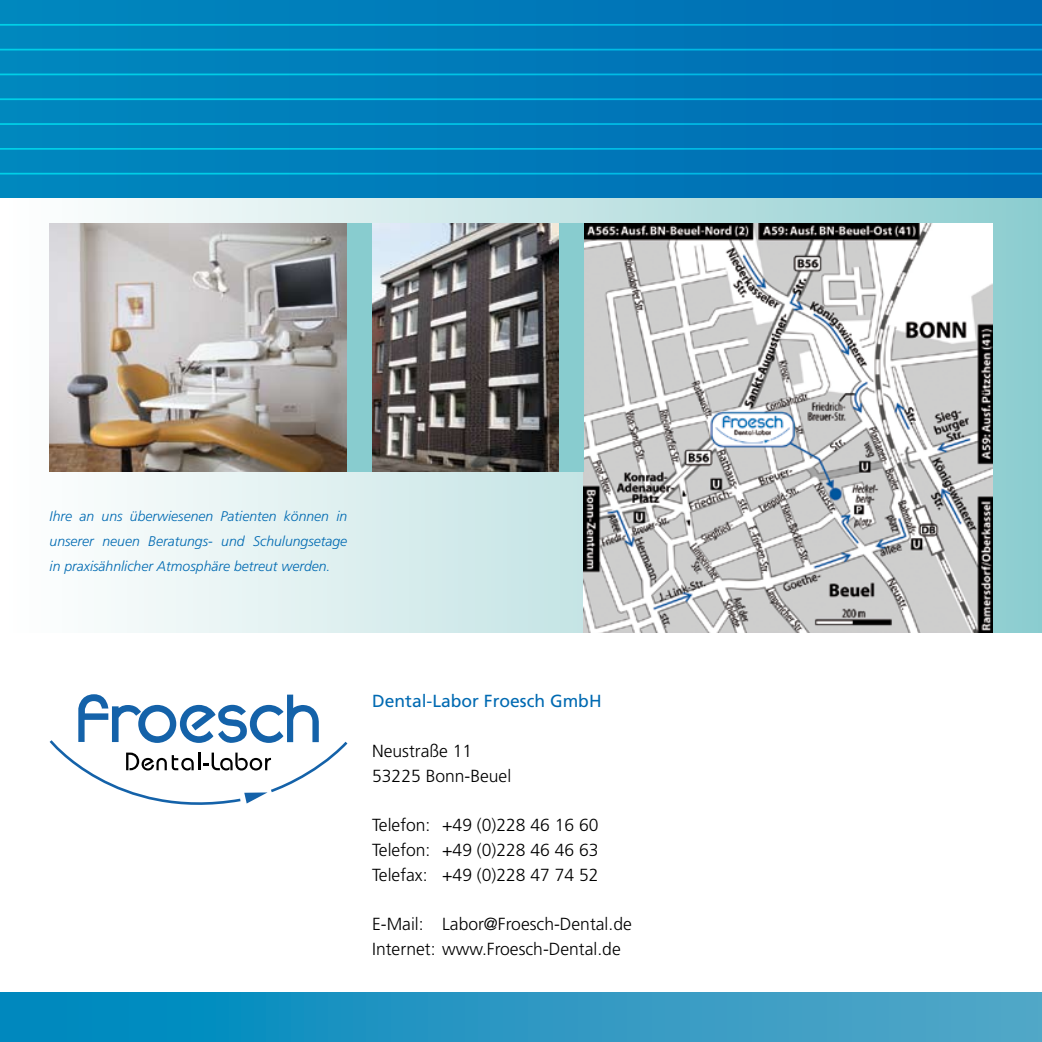
<style>
.page{position:relative;width:1042px;height:1042px;background:#fff}
.page>*{position:absolute;margin:0;border:0;box-sizing:border-box;transform-origin:0 0}
.t1{font:300 17.5px/24.8px "Frutiger";color:#000}
.t2{font:17.5px "Frutiger";color:#006ab2}
.t3{font:italic 300 14px/24.8px "Frutiger";color:#006ab2;text-align:justify}
</style>
<div class="page">
<div style="left:0;top:992px;width:1042px;height:50px;background:linear-gradient(to right,#0087be,#57a7c7)"></div>
<svg style="left:0;top:0;width:1042px;height:198px"></svg>
<hr style="left:0;top:173px;width:1042px;height:1px;background:#88cccf">
<hr style="left:0;top:74px;width:1042px;height:1px;background:#88cccf">
<hr style="left:0;top:49px;width:1042px;height:1px;background:#88cccf">
<hr style="left:0;top:24px;width:1042px;height:2px;background:#88cccf">
<hr style="left:0;top:98px;width:1042px;height:2px;background:#88cccf">
<hr style="left:0;top:123px;width:1042px;height:2px;background:#88cccf">
<hr style="left:0;top:148px;width:1042px;height:2px;background:#88cccf">
<div style="left:0;top:198px;width:1042px;height:434px;background:linear-gradient(to right,#fff,#8ecdcf)"></div>
<img style="left:583px;top:223px;width:409px;height:409px">
<img style="left:50px;top:223px;width:297px;height:248px">
<img style="left:372px;top:223px;width:187px;height:248px">
<div style="left:347px;top:223px;width:25px;height:248px;background:#88cccf"></div>
<div style="left:559px;top:223px;width:24px;height:248px;background:#88cccf"></div>
<svg style="left:50px;top:694px;width:297px;height:111px"></svg>
<p class="t3" style="left:50px;top:504px;width:299px">Ihre an uns überwiesenen Patienten können in unserer neuen Beratungs- und Schulungsetage in praxisähnlicher Atmosphäre betreut werden.</p>
<p class="t2" style="left:372px;top:691px;width:231px">Dental-Labor Froesch GmbH</p>
<p class="t1" style="left:372px;top:738px;width:141px">Neustraße 11<br>53225 Bonn-Beuel</p>
<p class="t1" style="left:372px;top:812px;width:228px;text-align:justify">Telefon: +49 (0)228 46 16 60<br>Telefon: +49 (0)228 46 46 63<br>Telefax: +49 (0)228 47 74 52</p>
<p class="t1" style="left:372px;top:912px;width:261px">E-Mail: Labor@Froesch-Dental.de<br>Internet: www.Froesch-Dental.de</p>
</div>
